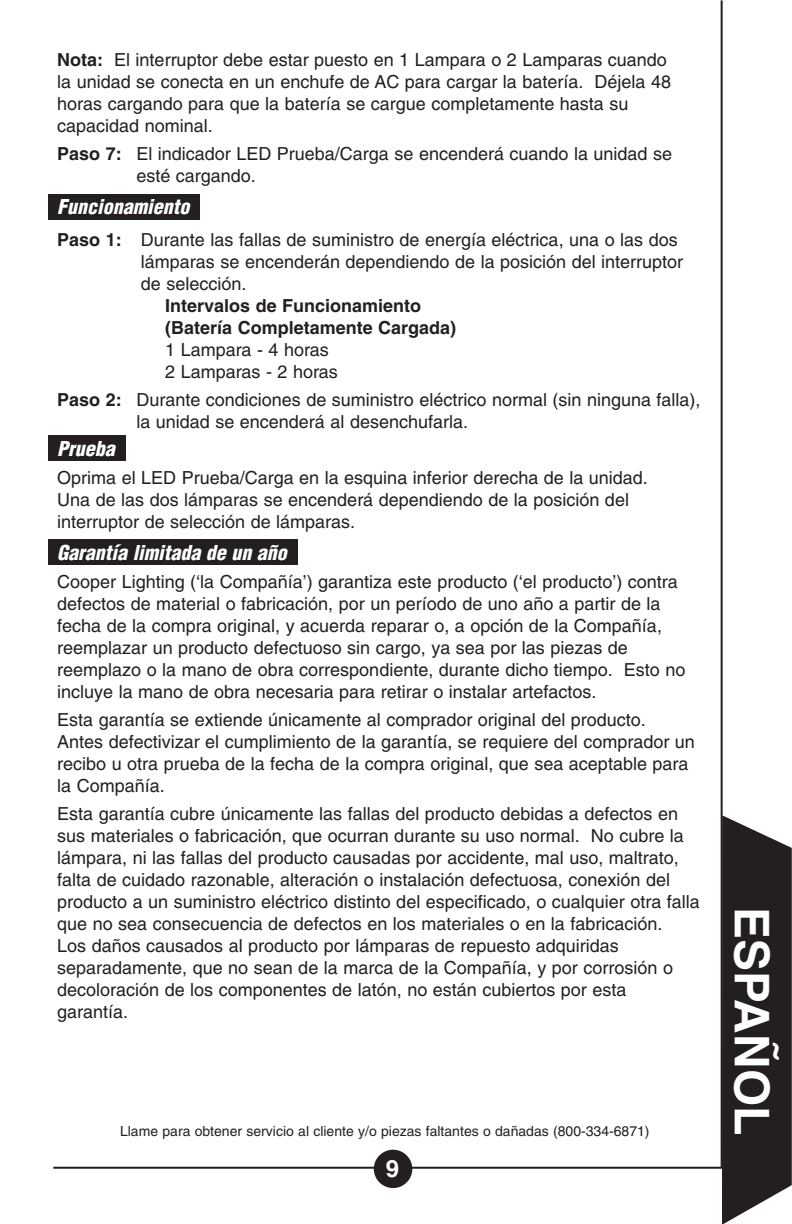
<style>
.page{position:relative;width:792px;height:1224px;background:#fff}
.page>*{position:absolute;margin:0;border:0;box-sizing:border-box;transform-origin:0 0}
.t1{font:700 48px "Helvetica";color:#fff}
.t2{font:700 24px "Helvetica";color:#fff}
.t3{font:italic 900 condensed 20px "Helvetica LT Std";color:#fff}
.t4{font:18px/22px "Helvetica";color:#231f20}
.t5{font:700 18px/22px "Helvetica";color:#231f20}
.t6{font:18px/22px "Helvetica LT Std";color:#231f20}
.t7{font:14px "Helvetica";color:#231f20}
.s1{font-weight:700}
</style>
<div class="page">
<div style="left:49px;top:540px;width:249px;height:25px;background:#231f20"></div>
<div style="left:49px;top:436px;width:77px;height:25px;background:#231f20"></div>
<div style="left:49px;top:194px;width:151px;height:25px;background:#231f20"></div>
<hr style="left:721px;top:0;width:2px;height:1168px;background:#231f20">
<hr style="left:53px;top:1167px;width:669px;height:2px;background:#231f20">
<div style="left:374px;top:1150px;width:38px;height:38px;background:#231f20;border-radius:50%"></div>
<svg style="left:722px;top:815px;width:70px;height:409px;background:#353132"></svg>
<p class="t4" style="left:57px;top:51px;width:615px"><span class="s1">Nota:</span> El interruptor debe estar puesto en 1 Lampara o 2 Lamparas cuando la unidad se conecta en un enchufe de AC para cargar la batería. Déjela 48 horas cargando para que la batería se cargue completamente hasta su capacidad nominal.</p>
<p class="t4" style="left:136px;top:145px;width:537px;text-indent:-79px"><span class="s1">Paso 7:</span> El indicador LED Prueba/Carga se encenderá cuando la unidad se esté cargando.</p>
<p class="t3" style="left:57px;top:199px;width:134px">Funcionamiento</p>
<p class="t4" style="left:141px;top:230px;width:544px;text-indent:-84px"><span class="s1">Paso 1:</span> Durante las fallas de suministro de energía eléctrica, una o las dos lámparas se encenderán dependiendo de la posición del interruptor de selección.</p>
<p class="t5" style="left:165px;top:296px;width:293px">Intervalos de Funcionamiento (Batería Completamente Cargada)</p>
<p class="t6" style="left:165px;top:340px;width:174px">1 Lampara - 4 horas<br>2 Lamparas - 2 horas</p>
<p class="t4" style="left:136px;top:390px;width:566px;text-indent:-79px"><span class="s1">Paso 2:</span> Durante condiciones de suministro eléctrico normal (sin ninguna falla), la unidad se encenderá al desenchufarla.</p>
<p class="t3" style="left:57px;top:441px;width:59px">Prueba</p>
<p class="t4" style="left:57px;top:468px;width:592px">Oprima el LED Prueba/Carga en la esquina inferior derecha de la unidad.<br>Una de las dos lámparas se encenderá dependiendo de la posición del interruptor de selección de lámparas.</p>
<p class="t3" style="left:57px;top:545px;width:231px">Garantía limitada de un año</p>
<p class="t4" style="left:57px;top:572px;width:630px">Cooper Lighting (‘la Compañía’) garantiza este producto (‘el producto’) contra defectos de material o fabricación, por un período de uno año a partir de la fecha de la compra original, y acuerda reparar o, a opción de la Compañía, reemplazar un producto defectuoso sin cargo, ya sea por las piezas de reemplazo o la mano de obra correspondiente, durante dicho tiempo. Esto no incluye la mano de obra necesaria para retirar o instalar artefactos.</p>
<p class="t4" style="left:57px;top:710px;width:639px">Esta garantía se extiende únicamente al comprador original del producto.<br>Antes defectivizar el cumplimiento de la garantía, se requiere del comprador un recibo u otra prueba de la fecha de la compra original, que sea aceptable para la Compañía.</p>
<p class="t4" style="left:57px;top:804px;width:644px">Esta garantía cubre únicamente las fallas del producto debidas a defectos en sus materiales o fabricación, que ocurran durante su uso normal. No cubre la lámpara, ni las fallas del producto causadas por accidente, mal uso, maltrato, falta de cuidado razonable, alteración o instalación defectuosa, conexión del producto a un suministro eléctrico distinto del especificado, o cualquier otra falla que no sea consecuencia de defectos en los materiales o en la fabricación.<br>Los daños causados al producto por lámparas de repuesto adquiridas separadamente, que no sean de la marca de la Compañía, y por corrosión o decoloración de los componentes de latón, no están cubiertos por esta garantía.</p>
<p class="t7" style="left:120px;top:1125px;width:531px">Llame para obtener servicio al cliente y/o piezas faltantes o dañadas (800-334-6871)</p>
<h2 class="t2" style="left:386px;top:1159px;width:15px">9</h2>
<h1 class="t1" style="left:771px;top:907px;width:230px;rotate:90deg">ESPAÑOL</h1>
</div>
